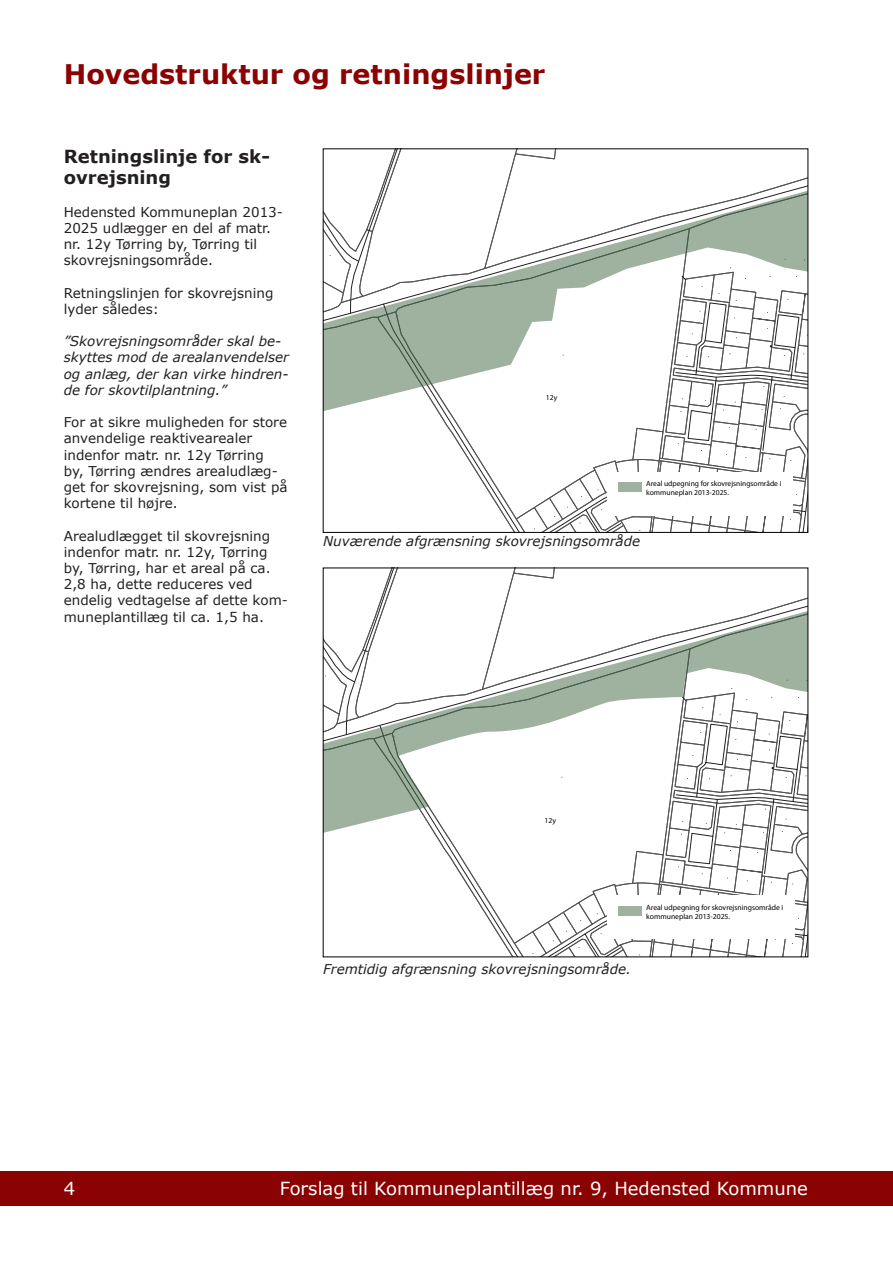
<style>
.page{position:relative;width:893px;height:1263px;background:#fff}
.page>*{position:absolute;margin:0;border:0;box-sizing:border-box;transform-origin:0 0}
.Overskrift_Stor_blå{font:700 27px "Verdana";color:#8b0202}
.t1{font:18px "Verdana";color:#fff}
.Overskrift_Mellem{font:700 18px/21.6px "Verdana";color:#231f20}
.Brødtekst{font:13.5px/16.2px "Verdana";color:#231f20}
.Brødtekst-2{font:italic 13.5px/16.2px "Verdana";color:#231f20}
.Brødtekst_med_indryk{font:italic 13.5px "Verdana";color:#231f20}
.t2{font:7.65px/9.1px "Myriad Pro";color:#000}
.t3{font:7.5px/9px "Myriad Pro";color:#000}
</style>
<div class="page">
<div style="left:0;top:1171px;width:893px;height:34px;background:#8b0202"></div>
<svg style="left:380px;top:570px;width:426px;height:385px"></svg>
<div style="left:607px;top:895px;width:187px;height:44px;background:#fff"></div>
<div style="left:618px;top:906px;width:24px;height:10px;background:#9fb19f"></div>
<svg style="left:325px;top:600px;width:481px;height:263px"></svg>
<svg style="left:384px;top:150px;width:422px;height:381px"></svg>
<div style="left:607px;top:472px;width:185px;height:43px;background:#fff"></div>
<div style="left:619px;top:482px;width:23px;height:10px;background:#9fb19f"></div>
<svg style="left:325px;top:181px;width:481px;height:259px"></svg>
<p class="Overskrift_Stor_blå" style="left:64px;top:55px;width:483px">Hovedstruktur og retningslinjer</p>
<p class="Overskrift_Mellem" style="left:64px;top:145px;width:208px">Retningslinje for sk&shy;ovrejsning</p>
<p class="Brødtekst" style="left:64px;top:203px;width:221px">Hedensted Kommuneplan 2013-<br>2025 udlægger en del af matr. nr. 12y Tørring by, Tørring til skovrejsningsområde.</p>
<p class="Brødtekst" style="left:64px;top:284px;width:211px">Retningslinjen for skovrejsning lyder således:</p>
<p class="Brødtekst-2" style="left:64px;top:333px;width:227px">”Skovrejsningsområder skal be&shy;skyttes mod de arealanvendelser og anlæg, der kan virke hindren&shy;de for skovtilplantning.”</p>
<p class="Brødtekst" style="left:64px;top:414px;width:225px">For at sikre muligheden for store anvendelige reaktivearealer indenfor matr. nr. 12y Tørring<br>by, Tørring ændres arealudlæg&shy;get for skovrejsning, som vist på kortene til højre.</p>
<p class="Brødtekst" style="left:64px;top:527px;width:226px">Arealudlægget til skovrejsning indenfor matr. nr. 12y, Tørring by, Tørring, har et areal på ca.<br>2,8 ha, dette reduceres ved endelig vedtagelse af dette kom&shy;muneplantillæg til ca. 1,5 ha.</p>
<p class="t3" style="left:546px;top:393px;width:13px">12y</p>
<p class="t3" style="left:646px;top:479px;width:137px">Areal udpegning for skovrejsningsområde i kommuneplan 2013-2025.</p>
<p class="Brødtekst_med_indryk" style="left:323px;top:532px;width:319px">Nuværende afgrænsning skovrejsningsområde</p>
<p class="t2" style="left:545px;top:816px;width:13px">12y</p>
<p class="Brødtekst_med_indryk" style="left:323px;top:960px;width:309px">Fremtidig afgrænsning skovrejsningsområde.</p>
<p class="t2" style="left:646px;top:903px;width:139px">Areal udpegning for skovrejsningsområde i kommuneplan 2013-2025.</p>
<h2 class="t1" style="left:64px;top:1176px;width:13px">4</h2>
<h2 class="t1" style="left:280px;top:1176px;width:530px">Forslag til Kommuneplantillæg nr. 9, Hedensted Kommune</h2>
</div>
